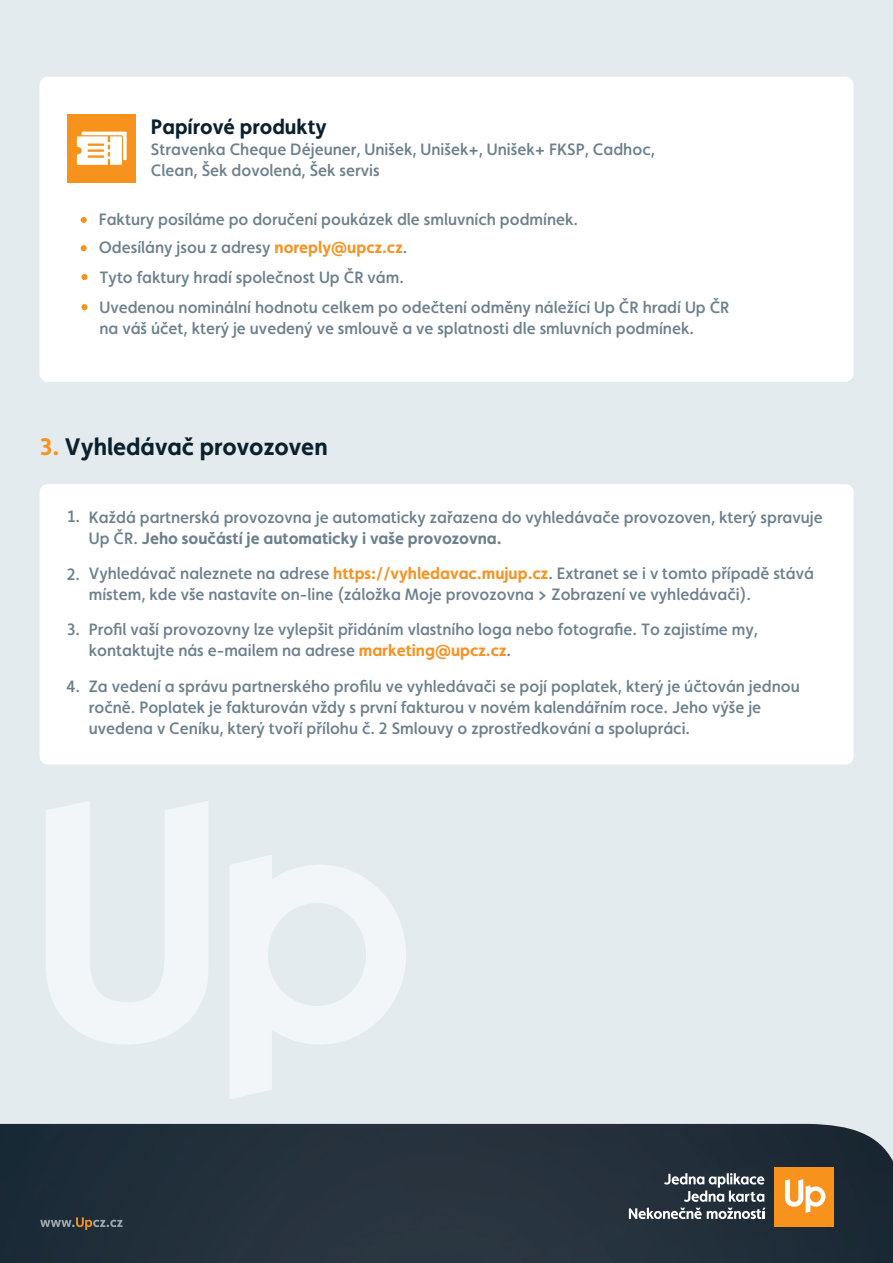
<style>
.page{position:relative;width:893px;height:1263px;background:#e3ebee}
.page>*{position:absolute;margin:0;border:0;box-sizing:border-box;transform-origin:0 0}
.t1{font:700 24px "Faricy New";color:#0b202d}
.t2{font:700 21px "Faricy New";color:#0b202d}
.t3{font:500 16.5px/21px "Faricy New";color:#6c818d}
.s1{font-weight:700;color:#f69324}
.s2{color:#f69323}
.s3{font-weight:700}
.s4{font-weight:700;color:#f69323}
</style>
<div class="page">
<svg style="left:46px;top:801px;width:162px;height:243px"></svg>
<svg style="left:230px;top:855px;width:176px;height:244px"></svg>
<img style="left:0;top:1124px;width:893px;height:139px">
<div style="left:775px;top:1167px;width:59px;height:59px;background:#f7931d"></div>
<svg style="left:785px;top:1179px;width:40px;height:34px"></svg>
<svg style="left:629px;top:1173px;width:136px;height:46px;background:#576169"></svg>
<div style="left:39px;top:77px;width:814px;height:305px;background:#fff;border-radius:8px"></div>
<div style="left:40px;top:484px;width:814px;height:280px;background:#fff;border-radius:8px"></div>
<svg style="left:81px;top:217px;width:6px;height:6px"></svg>
<svg style="left:81px;top:245px;width:6px;height:6px"></svg>
<div style="left:81px;top:274px;width:7px;height:6px;background:#f7931d;border-radius:50%"></div>
<div style="left:81px;top:304px;width:7px;height:6px;background:#f7931d;border-radius:50%"></div>
<div style="left:67px;top:114px;width:69px;height:68px;background:#f7931d"></div>
<svg style="left:77px;top:132px;width:50px;height:33px;background:#fde9d2"></svg>
<svg style="left:40px;top:1217px;width:83px;height:13px"></svg>
<p class="t2" style="left:151px;top:114px;width:177px">Papírové produkty</p>
<p class="t3" style="left:151px;top:138px;width:505px">Stravenka Cheque Déjeuner, Unišek, Unišek+, Unišek+ FKSP, Cadhoc,<br>Clean, Šek dovolená, Šek servis</p>
<p class="t3" style="left:99px;top:205px;width:632px;line-height:29.2px">Faktury posíláme po doručení poukázek dle smluvních podmínek.<br>Odesílány jsou z adresy <span class="s1">noreply@upcz.cz</span>.<br>Tyto faktury hradí společnost Up ČR vám.<br>Uvedenou nominální hodnotu celkem po odečtení odměny náležící Up ČR hradí Up ČR</p>
<p class="t3" style="left:99px;top:317px;width:596px">na váš účet, který je uvedený ve smlouvě a ve splatnosti dle smluvních podmínek.</p>
<h1 class="t1" style="left:40px;top:432px;width:289px"><span class="s2">3.</span> Vyhledávač provozoven</h1>
<p class="t3" style="left:68px;top:506px;width:14px">1.</p>
<p class="t3" style="left:89px;top:506px;width:735px">Každá partnerská provozovna je automaticky zařazena do vyhledávače provozoven, který spravuje<br>Up ČR. <span class="s3">Jeho součástí je automaticky i vaše provozovna.</span></p>
<p class="t3" style="left:67px;top:563px;width:15px">2.</p>
<p class="t3" style="left:89px;top:563px;width:727px">Vyhledávač naleznete na adrese <span class="s4">https://vyhledavac.mujup.cz</span>. Extranet se i v tomto případě stává místem, kde vše nastavíte on-line (záložka Moje provozovna &gt; Zobrazení ve vyhledávači).</p>
<p class="t3" style="left:68px;top:619px;width:14px">3.</p>
<p class="t3" style="left:89px;top:619px;width:671px">Profil vaší provozovny lze vylepšit přidáním vlastního loga nebo fotografie. To zajistíme my, kontaktujte nás e-mailem na adrese <span class="s1">marketing@upcz.cz</span>.</p>
<p class="t3" style="left:66px;top:675px;width:15px">4.</p>
<p class="t3" style="left:89px;top:675px;width:712px">Za vedení a správu partnerského profilu ve vyhledávači se pojí poplatek, který je účtován jednou ročně. Poplatek je fakturován vždy s první fakturou v novém kalendářním roce. Jeho výše je uvedena v Ceníku, který tvoří přílohu č. 2 Smlouvy o zprostředkování a spolupráci.</p>
</div>
